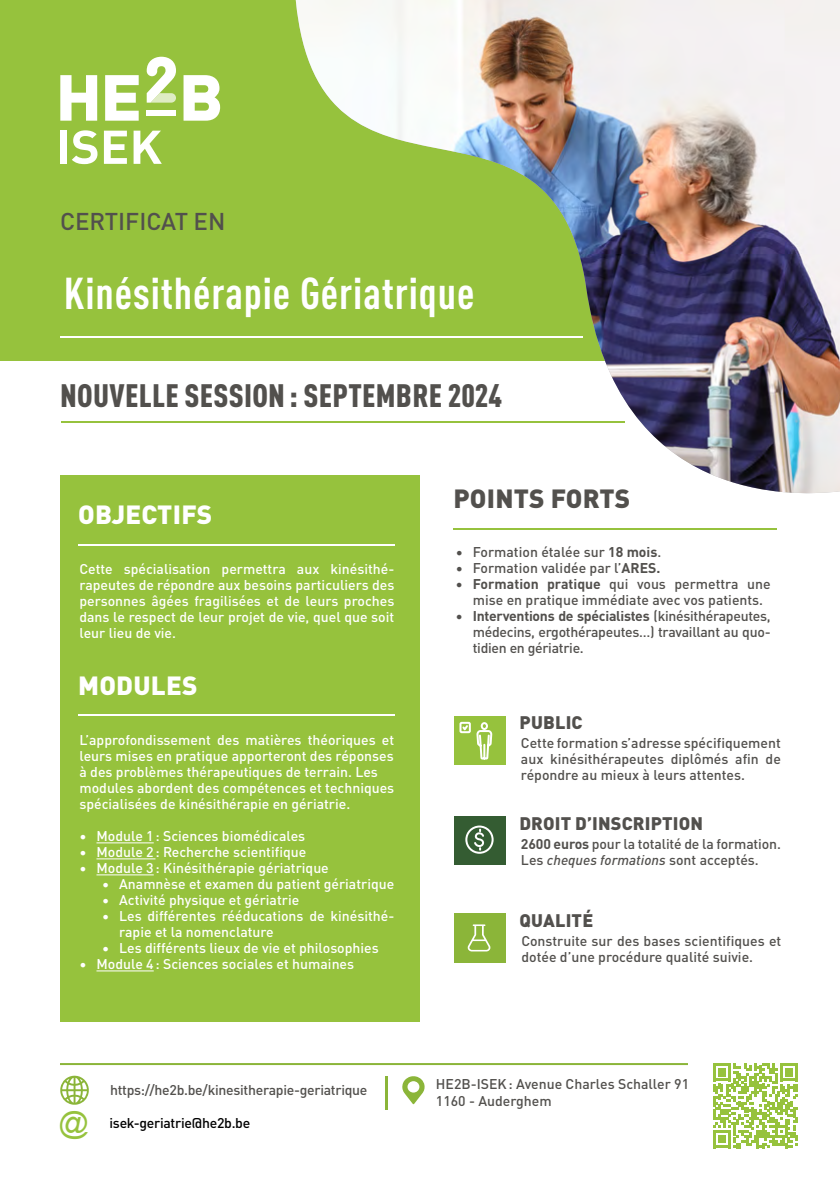
<style>
.page{position:relative;width:840px;height:1191px;background:#fff}
.page>*{position:absolute;margin:0;border:0;box-sizing:border-box;transform-origin:0 0}
.t1{font:700 condensed 44px "DINOT";letter-spacing:.02em;color:#fff}
.t2{font:900 condensed 32px "DINOT";letter-spacing:.01em;color:#52504d}
.t3{font:900 26px "DINOT";letter-spacing:.01em;color:#fff}
.t4{font:900 26px "DINOT";letter-spacing:.01em;color:#52504d}
.t5{font:500 24px "DINOT";color:#52504d}
.t6{font:900 18px "DINOT";letter-spacing:.01em;color:#52504d}
.t7{font:500 14px/16px "DINOT";color:#fff}
.t8{font:500 14px/16px "DINOT";color:#52504d}
.t9{font:500 14px "DINOT";letter-spacing:-.02em;color:#52504d}
.t10{font:500 14px "DINOT";letter-spacing:-.02em;color:#000}
.s1{font-size:32.2px}
.s2{font-weight:700}
.s3{font-style:italic}
.s4{font-family:"Arial";font-weight:400;font-size:30px;color:#96c23d}
</style>
<div class="page">
<div style="left:0;top:0;width:839px;height:360px;background:#96c23d"></div>
<div style="left:147px;top:111px;width:29px;height:5px;background:#fff"></div>
<svg style="left:60px;top:75px;width:37px;height:46px"></svg>
<svg style="left:105px;top:75px;width:34px;height:46px"></svg>
<svg style="left:183px;top:75px;width:37px;height:46px"></svg>
<svg style="left:147px;top:57px;width:29px;height:46px"></svg>
<div style="left:60px;top:131px;width:7px;height:33px;background:#fff"></div>
<svg style="left:72px;top:130px;width:25px;height:34px"></svg>
<svg style="left:104px;top:131px;width:23px;height:33px"></svg>
<svg style="left:133px;top:131px;width:29px;height:33px"></svg>
<img style="left:295px;top:0;width:544px;height:494px">
<hr style="left:61px;top:421px;width:564px;height:2px;background:#96c23d">
<hr style="left:453px;top:528px;width:323px;height:1px;background:#96c23d">
<div style="left:453px;top:716px;width:52px;height:49px;background:#96c23d"></div>
<div style="left:453px;top:816px;width:52px;height:49px;background:#345c32"></div>
<div style="left:453px;top:913px;width:52px;height:50px;background:#8bb539"></div>
<svg style="left:467px;top:924px;width:24px;height:27px"></svg>
<div style="left:60px;top:475px;width:360px;height:546px;background:#96c23d"></div>
<hr style="left:78px;top:714px;width:316px;height:1px;background:#fff">
<hr style="left:78px;top:544px;width:316px;height:1px;background:#fff">
<hr style="left:60px;top:336px;width:522px;height:2px;background:#fff">
<div style="left:465px;top:825px;width:28px;height:28px;border:2px solid #fff;border-radius:50%"></div>
<svg style="left:472px;top:829px;width:15px;height:20px"></svg>
<svg style="left:476px;top:722px;width:17px;height:38px"></svg>
<div style="left:459px;top:722px;width:11px;height:11px;border:2px solid #fff"></div>
<svg style="left:460px;top:723px;width:9px;height:10px"></svg>
<hr style="left:60px;top:1063px;width:627px;height:2px;background:#8bb539">
<svg style="left:402px;top:1076px;width:22px;height:28px"></svg>
<svg style="left:60px;top:1075px;width:29px;height:29px"></svg>
<hr style="left:385px;top:1076px;width:2px;height:33px;background:#8bb539">
<svg style="left:713px;top:1063px;width:84px;height:85px"></svg>
<hr style="left:96px;top:842px;width:58px;height:1px;background:#fff">
<hr style="left:96px;top:858px;width:59px;height:1px;background:#fff">
<hr style="left:96px;top:874px;width:58px;height:1px;background:#fff">
<hr style="left:96px;top:970px;width:58px;height:1px;background:#fff">
<h3 class="t5" style="left:60px;top:202px;width:167px">CERTIFICAT EN</h3>
<h1 class="t1" style="left:64px;top:261px;width:412px">Kinésithérapie Gériatrique</h1>
<h2 class="t2" style="left:60px;top:371px;width:443px">NOUVELLE SESSION: SEPTEMBRE 202<span class="s1">4</span></h2>
<h3 class="t3" style="left:78px;top:493px;width:136px">OBJECTIFS</h3>
<p class="t7" style="left:79px;top:560px;width:316px;text-align:justify">Cette spécialisation permettra aux kinésithé&shy;rapeutes de répondre aux besoins particuliers des personnes âgées fragilisées et de leurs proches dans le respect de leur projet de vie, quel que soit leur lieu de vie.</p>
<h3 class="t3" style="left:78px;top:664px;width:121px">MODULES</h3>
<p class="t7" style="left:79px;top:730px;width:316px">L’approfondissement des matières théoriques et leurs mises en pratique apporteront des réponses à des problèmes thérapeutiques de terrain. Les modules abordent des compétences et techniques spécialisées de kinésithérapie en gériatrie.</p>
<p class="t7" style="left:79px;top:826px;width:227px">• Module 1: Sciences biomédicales</p>
<p class="t7" style="left:79px;top:842px;width:228px">• Module 2: Recherche scientifique</p>
<p class="t7" style="left:79px;top:858px;width:251px">• Module 3: Kinésithérapie gériatrique</p>
<p class="t7" style="left:102px;top:874px;width:293px">• Anamnèse et examen du patient gériatrique</p>
<p class="t7" style="left:102px;top:890px;width:198px">• Activité physique et gériatrie</p>
<p class="t7" style="left:119px;top:906px;width:276px;text-indent:-17px">• Les différentes rééducations de kinésithé&shy;rapie et la nomenclature</p>
<p class="t7" style="left:102px;top:938px;width:278px">• Les différents lieux de vie et philosophies</p>
<p class="t7" style="left:79px;top:954px;width:276px">• Module 4: Sciences sociales et humaines</p>
<h3 class="t4" style="left:453px;top:478px;width:178px">POINTS FORTS</h3>
<p class="t8" style="left:455px;top:542px;width:207px">• Formation étalée sur <span class="s2">18 mois</span>.</p>
<p class="t8" style="left:455px;top:558px;width:206px">• Formation validée par l’<span class="s2">ARES.</span></p>
<p class="t8" style="left:472px;top:574px;width:299px;text-indent:-17px"><span class="s2">• Formation pratique</span> qui vous permettra une mise en pratique immédiate avec vos patients.</p>
<p class="t8" style="left:472px;top:606px;width:299px;text-align:justify;text-indent:-17px"><span class="s2">• Interventions de spécialistes</span> (kinésithérapeutes, médecins, ergothérapeutes…) travaillant au quo&shy;tidien en gériatrie.</p>
<p class="t6" style="left:519px;top:708px;width:64px">PUBLIC</p>
<p class="t8" style="left:520px;top:733px;width:261px;text-align:justify">Cette formation s’adresse spécifiquement aux kinésithérapeutes diplômés afin de répondre au mieux à leurs attentes.</p>
<p class="t6" style="left:519px;top:809px;width:185px">DROIT D’INSCRIPTION</p>
<p class="t8" style="left:520px;top:834px;width:261px"><span class="s2">2600 euros</span> pour la totalité de la formation.<br>Les <span class="s3">cheques formations</span> sont acceptés.</p>
<p class="t6" style="left:519px;top:906px;width:75px">QUALITÉ</p>
<p class="t8" style="left:521px;top:931px;width:261px">Construite sur des bases scientifiques et dotée d’une procédure qualité suivie.</p>
<p class="t9" style="left:110px;top:1079px;width:259px">https://he2b.be/kinesitherapie-geriatrique</p>
<p class="t8" style="left:435px;top:1074px;width:255px;line-height:16.8px">HE2B-ISEK: Avenue Charles Schaller 91<br>1160 - Auderghem</p>
<p class="t10" style="left:58px;top:1112px;width:193px"><span class="s4">@</span> isek-geriatrie@he2b.be</p>
</div>
